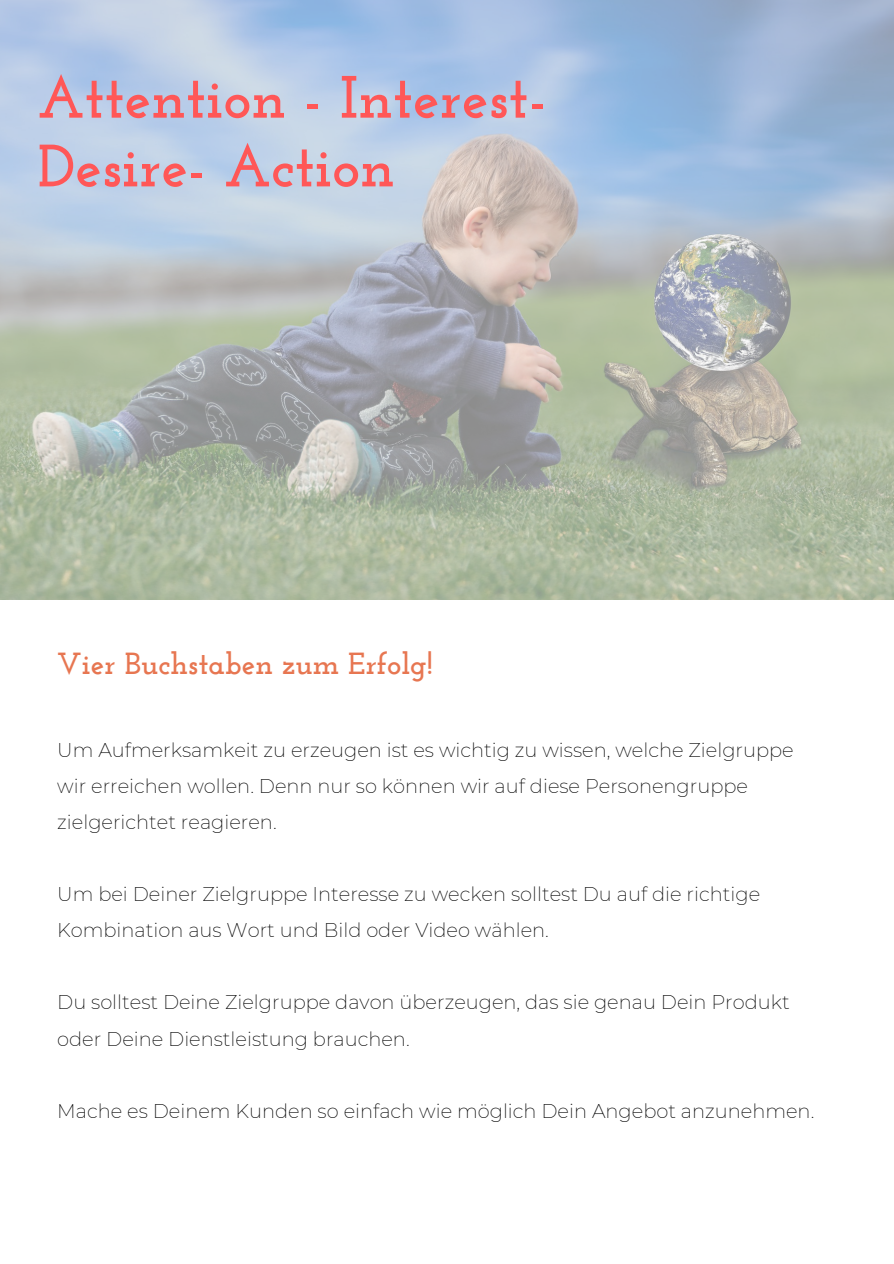
<style>
.page{position:relative;width:894px;height:1264px;background:#fff}
.page>*{position:absolute;margin:0;border:0;box-sizing:border-box;transform-origin:0 0}
.t1{font:700 59.55px "Josefin Slab";color:#ff5757}
.t2{font:700 30.3px "Josefin Slab";color:#e77651}
.t3{font:200 19.5px/36px "Montserrat";color:#000}
</style>
<div class="page">
<img style="left:0;top:0;width:893px;height:599px">
<p class="t1" style="left:38px;top:73px;width:510px">Attention - Interest-</p>
<p class="t1" style="left:38px;top:142px;width:358px">Desire- Action</p>
<p class="t2" style="left:57px;top:651px;width:377px">Vier Buchstaben zum Erfolg!</p>
<p class="t3" style="left:57px;top:732px;width:737px">Um Aufmerksamkeit zu erzeugen ist es wichtig zu wissen, welche Zielgruppe wir erreichen wollen. Denn nur so können wir auf diese Personengruppe zielgerichtet reagieren.</p>
<p class="t3" style="left:57px;top:876px;width:704px">Um bei Deiner Zielgruppe Interesse zu wecken solltest Du auf die richtige<br>Kombination aus Wort und Bild oder Video wählen.</p>
<p class="t3" style="left:57px;top:984px;width:733px">Du solltest Deine Zielgruppe davon überzeugen, das sie genau Dein Produkt oder Deine Dienstleistung brauchen.</p>
<p class="t3" style="left:57px;top:1092px;width:758px">Mache es Deinem Kunden so einfach wie möglich Dein Angebot anzunehmen.</p>
</div>
